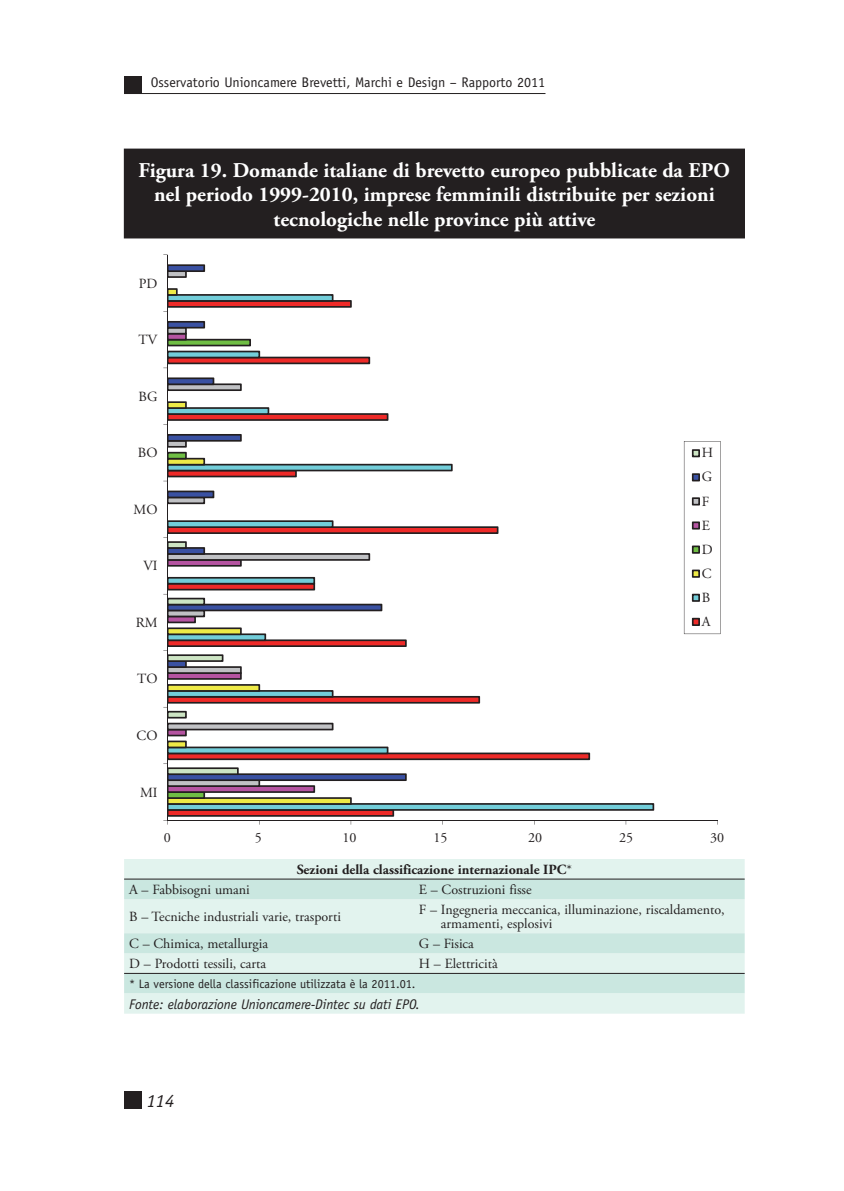
<style>
.page{position:relative;width:844px;height:1191px;background:#fff}
.page>*{position:absolute;margin:0;border:0;box-sizing:border-box;transform-origin:0 0}
.t1{font:700 21px/24.5px "Adobe Garamond Pro";color:#fff;text-align:center}
.t2{font:italic 18.38px "Officina Serif LT";color:#231f20}
.t3{font:14px/24.2px "Adobe Garamond Pro";color:#231f20}
.t4{font:14px "Officina Sans LT";color:#231f20}
.t5{font:italic 14px "Officina Sans LT";color:#231f20}
.t6{font:700 14px "Adobe Garamond Pro";color:#231f20}
.t7{font:12.25px "Officina Sans LT";color:#231f20}
.s1{font-weight:400}
</style>
<div class="page">
<div style="left:124px;top:1091px;width:17px;height:18px;background:#231f20"></div>
<hr style="left:124px;top:93px;width:421px;height:1px;background:#231f20">
<div style="left:124px;top:76px;width:17px;height:18px;background:#231f20"></div>
<div style="left:124px;top:149px;width:620px;height:89px;background:#231f20"></div>
<svg style="left:168px;top:490px;width:46px;height:14px"></svg>
<svg style="left:168px;top:377px;width:74px;height:14px"></svg>
<svg style="left:168px;top:264px;width:37px;height:14px"></svg>
<hr style="left:168px;top:820px;width:549px;height:1px;background:#231f20">
<hr style="left:167px;top:255px;width:1px;height:565px;background:#231f20">
<svg style="left:163px;top:577px;width:491px;height:247px"></svg>
<svg style="left:163px;top:520px;width:335px;height:46px"></svg>
<svg style="left:163px;top:434px;width:289px;height:48px"></svg>
<svg style="left:163px;top:401px;width:225px;height:24px"></svg>
<svg style="left:163px;top:321px;width:207px;height:48px"></svg>
<svg style="left:163px;top:288px;width:188px;height:24px"></svg>
<svg style="left:683px;top:441px;width:37px;height:193px"></svg>
<div style="left:124px;top:859px;width:620px;height:154px;background:#e2f3ee"></div>
<svg style="left:124px;top:879px;width:620px;height:114px;background:#d4ebe5"></svg>
<hr style="left:124px;top:878px;width:620px;height:1px;background:#231f20">
<hr style="left:124px;top:973px;width:620px;height:1px;background:#231f20">
<p class="t4" style="left:151px;top:77px;width:396px">Osservatorio Unioncamere Brevetti, Marchi e Design – Rapporto 2011</p>
<h1 class="t1" style="left:139px;top:160px;width:593px">Figura 19. Domande italiane di brevetto europeo pubblicate da EPO nel periodo 1999-2010, imprese femminili distribuite per sezioni tecnologiche nelle province più attive</h1>
<p class="t3" style="left:139px;top:272px;width:20px">PD</p>
<p class="t3" style="left:138px;top:329px;width:20px">TV</p>
<p class="t3" style="left:138px;top:385px;width:20px">BG</p>
<p class="t3" style="left:138px;top:442px;width:21px">BO</p>
<p class="t3" style="left:134px;top:498px;width:25px">MO</p>
<p class="t3" style="left:143px;top:555px;width:16px">VI</p>
<p class="t3" style="left:136px;top:611px;width:23px">RM</p>
<p class="t3" style="left:137px;top:668px;width:22px">TO</p>
<p class="t3" style="left:137px;top:724px;width:22px">CO</p>
<p class="t3" style="left:140px;top:781px;width:19px">MI</p>
<p class="t3" style="left:701px;top:442px;width:13px">H<br>G<br>F<br>E<br>D<br>C<br>B<br>A</p>
<p class="t3" style="left:164px;top:826px;width:8px">0</p>
<p class="t3" style="left:255px;top:826px;width:8px">5</p>
<p class="t3" style="left:342px;top:826px;width:15px">10</p>
<p class="t3" style="left:433px;top:826px;width:15px">15</p>
<p class="t3" style="left:528px;top:826px;width:15px">20</p>
<p class="t3" style="left:619px;top:826px;width:15px">25</p>
<p class="t3" style="left:710px;top:826px;width:15px">30</p>
<p class="t6" style="left:297px;top:864px;width:277px">Sezioni della classificazione internazionale IPC<span class="s1">*</span></p>
<p class="t3" style="left:129px;top:879px;width:122px">A – Fabbisogni umani</p>
<p class="t3" style="left:418px;top:879px;width:114px">E – Costruzioni fisse</p>
<p class="t3" style="left:129px;top:906px;width:213px">B – Tecniche industriali varie, trasporti</p>
<p class="t3" style="left:441px;top:904px;width:285px;line-height:14px;text-indent:-22px">F – Ingegneria meccanica, illuminazione, riscaldamento, armamenti, esplosivi</p>
<p class="t3" style="left:129px;top:933px;width:140px">C – Chimica, metallurgia</p>
<p class="t3" style="left:418px;top:933px;width:57px">G – Fisica</p>
<p class="t3" style="left:129px;top:953px;width:139px">D – Prodotti tessili, carta</p>
<p class="t3" style="left:418px;top:953px;width:80px">H – Elettricità</p>
<p class="t7" style="left:129px;top:979px;width:288px">* La versione della classificazione utilizzata è la 2011.01.</p>
<p class="t5" style="left:129px;top:998px;width:292px">Fonte: elaborazione Unioncamere-Dintec su dati EPO.</p>
<h2 class="t2" style="left:147px;top:1094px;width:29px">114</h2>
</div>
